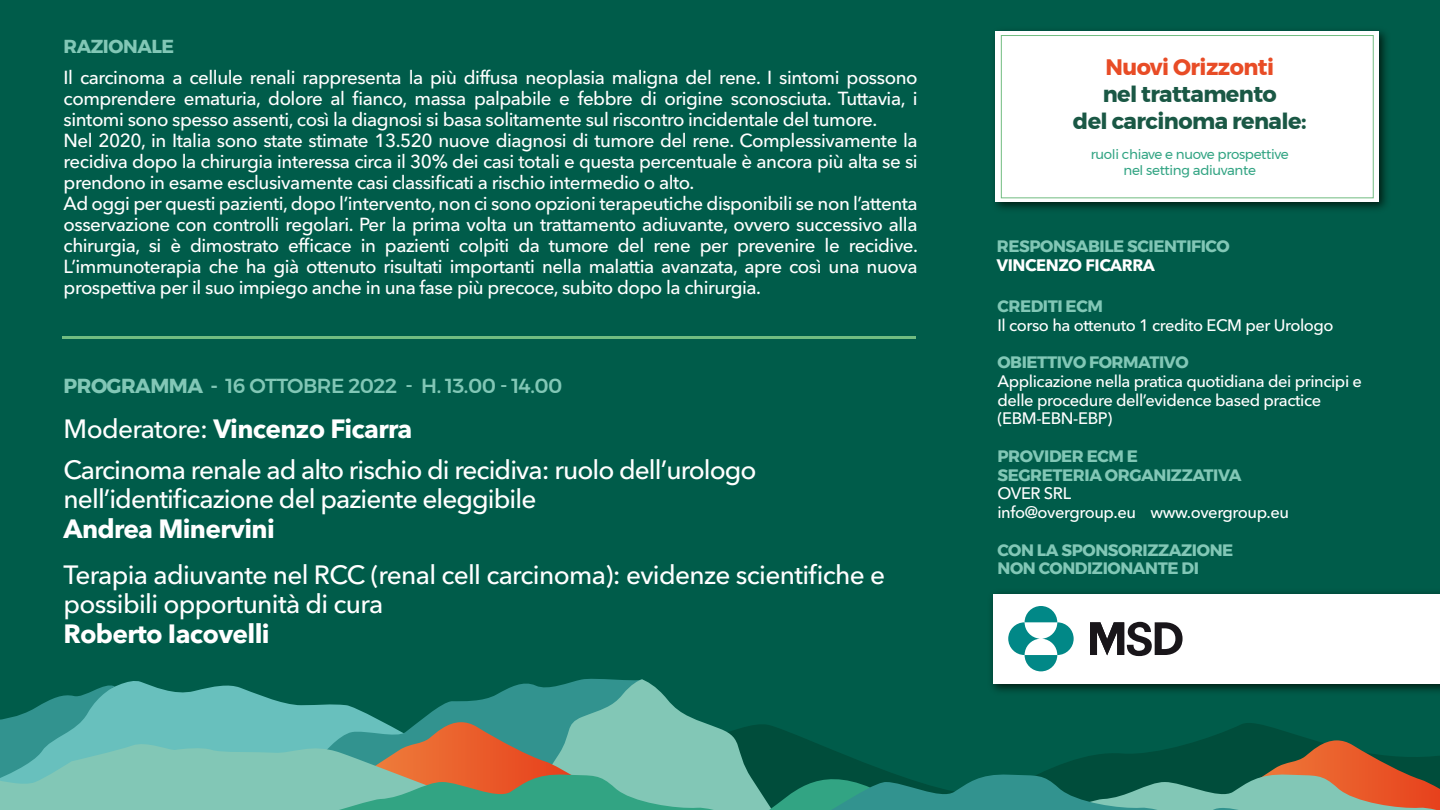
<style>
.page{position:relative;width:1440px;height:810px;background:#fff}
.page>*{position:absolute;margin:0;border:0;box-sizing:border-box;transform-origin:0 0}
.t1{font:500 26.25px/41.2px "Avenir Next LT Pro";letter-spacing:-.035em;color:#fff}
.t2{font:700 26.25px "Avenir Next LT Pro";letter-spacing:-.025em;color:#fff}
.t3{font:700 22.35px/26.8px "Montserrat";letter-spacing:-.025em;color:#1a5845;text-align:center}
.t4{font:700 22.35px "Montserrat";letter-spacing:-.025em;color:#e84c26}
.t5{font:500 20.25px "Montserrat";letter-spacing:-.025em;color:#82c7b6}
.t6{font:500 18.75px/21px "Avenir Next LT Pro";letter-spacing:-.025em;color:#fff}
.t7{font:700 18.75px "Montserrat";letter-spacing:-.025em;color:#82c7b6}
.t8{font:500 16.5px/18.8px "Avenir Next LT Pro";letter-spacing:-.025em;color:#fff}
.t9{font:700 16.5px/18.8px "Montserrat";letter-spacing:-.025em;color:#82c7b6}
.t10{font:700 16.5px "Avenir Next LT Pro";letter-spacing:-.025em;color:#fff}
.t11{font:13.42px/16.1px "Montserrat";letter-spacing:-.025em;color:#32a483;text-align:center}
.s1{font-weight:700}
</style>
<div class="page">
<div style="left:0;top:0;width:1440px;height:799px;background:#005c4a"></div>
<svg style="left:0;top:678px;width:1440px;height:132px"></svg>
<img style="left:995px;top:31px;width:391px;height:178px">
<div style="left:996px;top:32px;width:383px;height:170px;background:#fff"></div>
<div style="left:1001px;top:35px;width:373px;height:163px;border:1px solid #71bc81"></div>
<hr style="left:62px;top:336px;width:854px;height:3px;background:#71bc81">
<img style="left:985px;top:593px;width:455px;height:105px">
<div style="left:994px;top:594px;width:446px;height:90px;background:#fff"></div>
<svg style="left:1025px;top:606px;width:32px;height:16px"></svg>
<svg style="left:1025px;top:655px;width:32px;height:16px"></svg>
<svg style="left:1008px;top:622px;width:31px;height:33px"></svg>
<svg style="left:1043px;top:622px;width:31px;height:33px"></svg>
<svg style="left:1090px;top:622px;width:93px;height:34px"></svg>
<p class="t7" style="left:64px;top:31px;width:112px">RAZIONALE</p>
<p class="t6" style="left:64px;top:67px;width:856px">Il carcinoma a cellule renali rappresenta la più diffusa neoplasia maligna del rene. I sintomi possono comprendere ematuria, dolore al fianco, massa palpabile e febbre di origine sconosciuta. Tuttavia, i sintomi sono spesso assenti, così la diagnosi si basa solitamente sul riscontro incidentale del tumore.<br>Nel 2020, in Italia sono state stimate 13.520 nuove diagnosi di tumore del rene. Complessivamente la recidiva dopo la chirurgia interessa circa il 30% dei casi totali e questa percentuale è ancora più alta se si prendono in esame esclusivamente casi classificati a rischio intermedio o alto.<br>Ad oggi per questi pazienti, dopo l’intervento, non ci sono opzioni terapeutiche disponibili se non l’attenta osservazione con controlli regolari. Per la prima volta un trattamento adiuvante, ovvero successivo alla chirurgia, si è dimostrato efficace in pazienti colpiti da tumore del rene per prevenire le recidive.<br>L’immunoterapia che ha già ottenuto risultati importanti nella malattia avanzata, apre così una nuova prospettiva per il suo impiego anche in una fase più precoce, subito dopo la chirurgia.</p>
<p class="t5" style="left:64px;top:370px;width:500px"><span class="s1">PROGRAMMA -</span> 16 OTTOBRE 2022 - H. 13.00 - 14.00</p>
<h1 class="t1" style="left:64px;top:408px;width:694px">Moderatore: <span class="s1">Vincenzo Ficarra<br></span>Carcinoma renale ad alto rischio di recidiva: ruolo dell’urologo</h1>
<h1 class="t1" style="left:64px;top:478px;width:474px">nell’identificazione del paziente eleggibile</h1>
<h1 class="t2" style="left:64px;top:512px;width:213px">Andrea Minervini</h1>
<h1 class="t1" style="left:64px;top:560px;width:823px;line-height:29.2px">Terapia adiuvante nel RCC (renal cell carcinoma): evidenze scientifiche e possibili opportunità di cura</h1>
<h1 class="t2" style="left:64px;top:617px;width:208px">Roberto Iacovelli</h1>
<p class="t4" style="left:1105px;top:49px;width:170px">Nuovi Orizzonti</p>
<p class="t3" style="left:1073px;top:81px;width:235px">nel trattamento<br>del carcinoma renale:</p>
<p class="t11" style="left:1091px;top:146px;width:200px">ruoli chiave e nuove prospettive nel setting adiuvante</p>
<p class="t9" style="left:997px;top:237px;width:234px">RESPONSABILE SCIENTIFICO</p>
<p class="t10" style="left:997px;top:255px;width:160px">VINCENZO FICARRA</p>
<p class="t9" style="left:997px;top:297px;width:107px">CREDITI ECM</p>
<p class="t8" style="left:997px;top:316px;width:338px">Il corso ha ottenuto 1 credito ECM per Urologo</p>
<p class="t9" style="left:997px;top:353px;width:193px">OBIETTIVO FORMATIVO</p>
<p class="t8" style="left:997px;top:372px;width:366px">Applicazione nella pratica quotidiana dei principi e delle procedure dell’evidence based practice (EBM-EBN-EBP)</p>
<p class="t9" style="left:997px;top:447px;width:246px">PROVIDER ECM E<br>SEGRETERIA ORGANIZZATIVA</p>
<p class="t8" style="left:997px;top:484px;width:293px">OVER SRL<br>info@overgroup.eu www.overgroup.eu</p>
<p class="t9" style="left:997px;top:541px;width:237px">CON LA SPONSORIZZAZIONE<br>NON CONDIZIONANTE DI</p>
</div>
